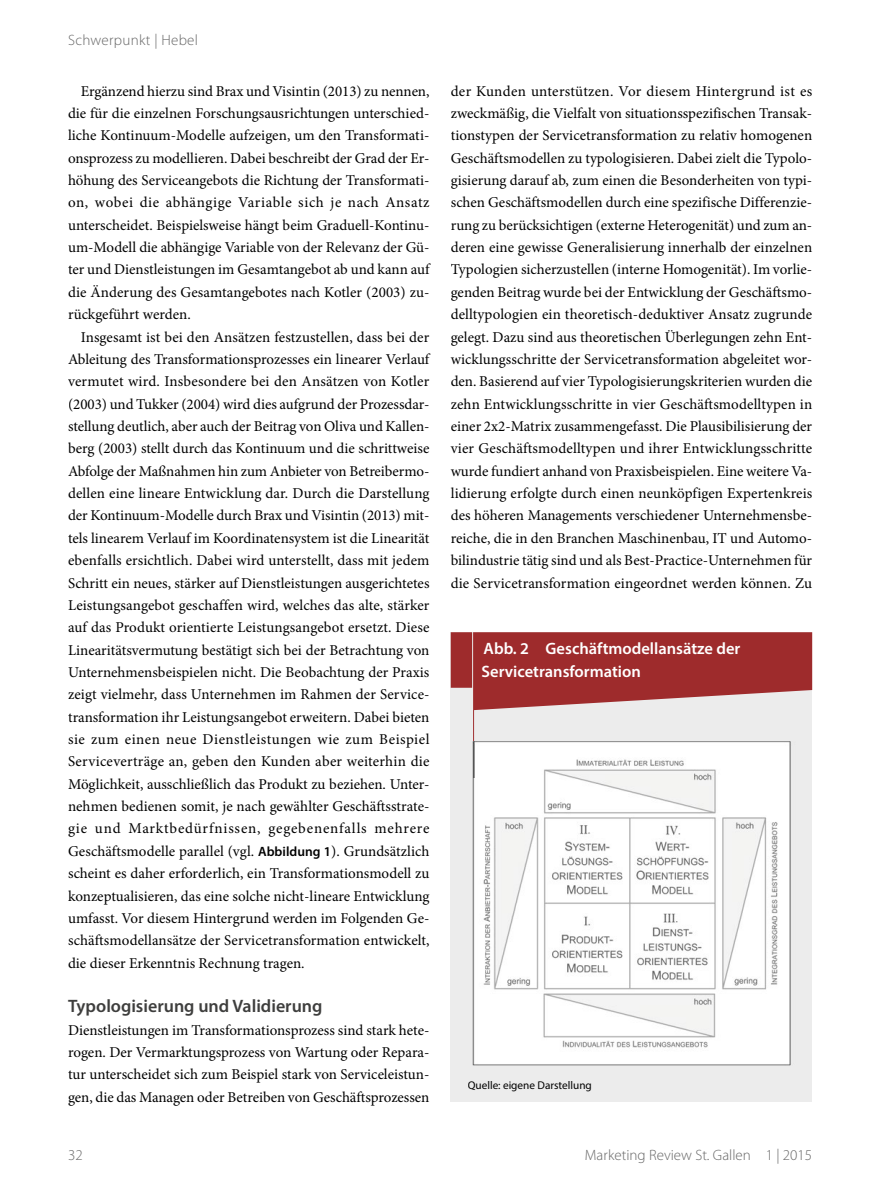
<style>
.page{position:relative;width:893px;height:1187px;background:#fff}
.page>*{position:absolute;margin:0;border:0;box-sizing:border-box;transform-origin:0 0}
.t1{font:600 18px "Myriad Pro";color:#3e3e3d}
.t2{font:600 16.5px/22.4px "Myriad Pro";color:#fff}
.t3{font:15px/22.4px "Minion Pro";color:#000;text-align:justify}
.t4{font:300 15px "Myriad Pro";letter-spacing:.005em;color:#676767}
.t5{font:11.25px "Myriad Pro";color:#000}
.s1{font-family:"Myriad Pro";font-weight:600;font-size:13.5px}
</style>
<div class="page">
<div style="left:451px;top:632px;width:361px;height:469px;background:#ececec"></div>
<svg style="left:451px;top:632px;width:361px;height:109px;fill:#9e2b2c"></svg>
<img style="left:472px;top:741px;width:319px;height:324px">
<img style="left:473px;top:741px;width:1px;height:36px">
<p class="t4" style="left:68px;top:32px;width:132px">Schwerpunkt | Hebel</p>
<p class="t3" style="left:68px;top:80px;width:363px;text-indent:13px">Ergänzend hierzu sind Brax und Visintin (2013) zu nennen, die für die einzelnen Forschungsausrichtungen unterschied&shy;liche Kontinuum-Modelle aufzeigen, um den Transformati&shy;onsprozess zu modellieren. Dabei beschreibt der Grad der Er&shy;höhung des Serviceangebots die Richtung der Transformati&shy;on, wobei die abhängige Variable sich je nach Ansatz unterscheidet. Beispielsweise hängt beim Graduell-Kontinu&shy;um-Modell die abhängige Variable von der Relevanz der Gü&shy;ter und Dienstleistungen im Gesamtangebot ab und kann auf die Änderung des Gesamtangebotes nach Kotler (2003) zu&shy;rückgeführt werden.</p>
<p class="t3" style="left:68px;top:325px;width:363px;text-indent:13px">Insgesamt ist bei den Ansätzen festzustellen, dass bei der Ableitung des Transformationsprozesses ein linearer Verlauf vermutet wird. Insbesondere bei den Ansätzen von Kotler (2003) und Tukker (2004) wird dies aufgrund der Prozessdar&shy;stellung deutlich, aber auch der Beitrag von Oliva und Kallen&shy;berg (2003) stellt durch das Kontinuum und die schrittweise Abfolge der Maßnahmen hin zum Anbieter von Betreibermo&shy;dellen eine lineare Entwicklung dar. Durch die Darstellung der Kontinuum-Modelle durch Brax und Visintin (2013) mit&shy;tels linearem Verlauf im Koordinatensystem ist die Linearität ebenfalls ersichtlich. Dabei wird unterstellt, dass mit jedem Schritt ein neues, stärker auf Dienstleistungen ausgerichtetes Leistungsangebot geschaffen wird, welches das alte, stärker auf das Produkt orientierte Leistungsangebot ersetzt. Diese Linearitätsvermutung bestätigt sich bei der Betrachtung von Unternehmensbeispielen nicht. Die Beobachtung der Praxis zeigt vielmehr, dass Unternehmen im Rahmen der Service&shy;transformation ihr Leistungsangebot erweitern. Dabei bieten sie zum einen neue Dienstleistungen wie zum Beispiel Serviceverträge an, geben den Kunden aber weiterhin die Möglichkeit, ausschließlich das Produkt zu beziehen. Unter&shy;nehmen bedienen somit, je nach gewählter Geschäftsstrate&shy;gie und Marktbedürfnissen, gegebenenfalls mehrere Geschäftsmodelle parallel (vgl. <span class="s1">Abbildung 1</span>). Grundsätzlich scheint es daher erforderlich, ein Transformationsmodell zu konzeptualisieren, das eine solche nicht-lineare Entwicklung umfasst. Vor diesem Hintergrund werden im Folgenden Ge&shy;schäftsmodellansätze der Servicetransformation entwickelt, die dieser Erkenntnis Rechnung tragen.</p>
<p class="t1" style="left:68px;top:994px;width:256px">Typologisierung und Validierung</p>
<p class="t3" style="left:68px;top:1018px;width:363px">Dienstleistungen im Transformationsprozess sind stark hete&shy;rogen. Der Vermarktungsprozess von Wartung oder Repara&shy;tur unterscheidet sich zum Beispiel stark von Serviceleistun&shy;gen, die das Managen oder Betreiben von Geschäftsprozessen</p>
<p class="t3" style="left:451px;top:80px;width:363px">der Kunden unterstützen. Vor diesem Hintergrund ist es zweckmäßig, die Vielfalt von situationsspezifischen Transak&shy;tionstypen der Servicetransformation zu relativ homogenen Geschäftsmodellen zu typologisieren. Dabei zielt die Typolo&shy;gisierung darauf ab, zum einen die Besonderheiten von typi&shy;schen Geschäftsmodellen durch eine spezifische Differenzie&shy;rung zu berücksichtigen (externe Heterogenität) und zum an&shy;deren eine gewisse Generalisierung innerhalb der einzelnen Typologien sicherzustellen (interne Homogenität). Im vorlie&shy;genden Beitrag wurde bei der Entwicklung der Geschäftsmo&shy;delltypologien ein theoretisch-deduktiver Ansatz zugrunde gelegt. Dazu sind aus theoretischen Überlegungen zehn Ent&shy;wicklungsschritte der Servicetransformation abgeleitet wor&shy;den. Basierend auf vier Typologisierungskriterien wurden die zehn Entwicklungsschritte in vier Geschäftsmodelltypen in einer 2x2-Matrix zusammengefasst. Die Plausibilisierung der vier Geschäftsmodelltypen und ihrer Entwicklungsschritte wurde fundiert anhand von Praxisbeispielen. Eine weitere Va&shy;lidierung erfolgte durch einen neunköpfigen Expertenkreis des höheren Managements verschiedener Unternehmensbe&shy;reiche, die in den Branchen Maschinenbau, IT und Automo&shy;bilindustrie tätig sind und als Best-Practice-Unternehmen für die Servicetransformation eingeordnet werden können. Zu</p>
<p class="t2" style="left:481px;top:637px;width:260px">Abb. 2 Geschäftmodellansätze der<br>Servicetransformation</p>
<p class="t5" style="left:468px;top:1078px;width:126px">Quelle: eigene Darstellung</p>
<p class="t4" style="left:68px;top:1146px;width:16px">32</p>
<p class="t4" style="left:585px;top:1146px;width:229px">Marketing Review St. Gallen 1 | 2015</p>
</div>
